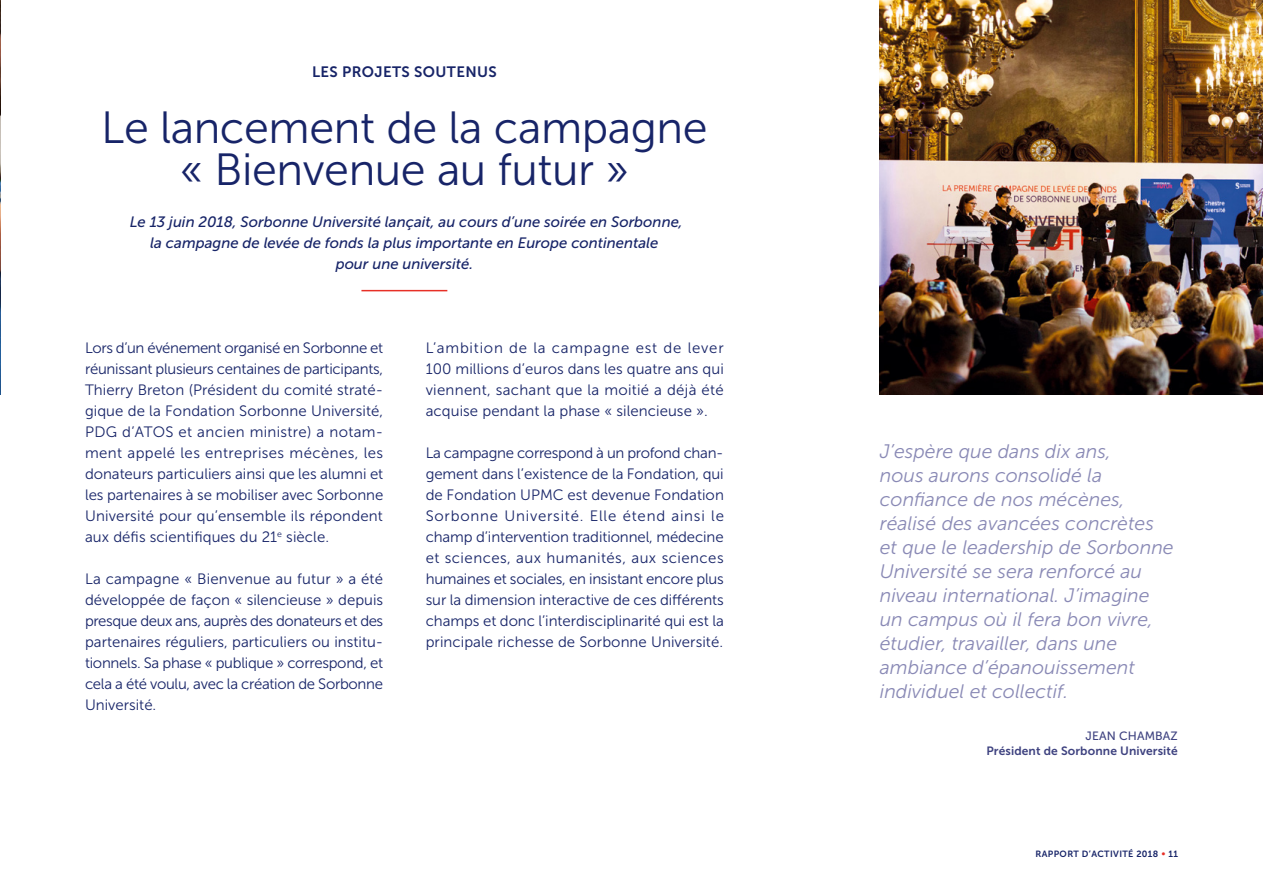
<style>
.page{position:relative;width:1263px;height:893px;background:#fff}
.page>*{position:absolute;margin:0;border:0;box-sizing:border-box;transform-origin:0 0}
.t1{font:45px/42px "Museo Sans 300";letter-spacing:-.01em;color:#172468;text-align:center}
.t2{font:italic 19.5px/24px "Museo Sans 300";color:#8989b5}
.t3{font:15px/21px "Museo Sans 300";letter-spacing:.005em;color:#172468;text-align:justify}
.t4{font:italic 15px/21px "Museo Sans 500";color:#172468;text-align:center}
.t5{font:15px "Museo Sans 700";letter-spacing:.025em;color:#172468}
.t6{font:12px "Museo Sans 700";letter-spacing:.01em;color:#3e4280}
.t7{font:12px "Museo Sans 500";letter-spacing:.01em;color:#3e4280}
.t8{font:9px "Museo Sans 700";letter-spacing:.04em;color:#172468}
.s1{color:#e73027}
</style>
<div class="page">
<hr style="left:361px;top:290px;width:86px;height:1px;background:#e73027">
<img style="left:880px;top:0;width:383px;height:395px">
<img style="left:0;top:0;width:1px;height:395px">
<p class="t5" style="left:312px;top:64px;width:186px">LES PROJETS SOUTENUS</p>
<h1 class="t1" style="left:101px;top:106px;width:608px">Le lancement de la campagne « Bienvenue au futur »</h1>
<p class="t4" style="left:130px;top:211px;width:555px">Le 13 juin 2018, Sorbonne Université lançait, au cours d’une soirée en Sorbonne, la campagne de levée de fonds la plus importante en Europe continentale<br>pour une université.</p>
<p class="t3" style="left:85px;top:337px;width:300px">Lors d’un événement organisé en Sorbonne et réunissant plusieurs centaines de participants, Thierry Breton (Président du comité straté&shy;gique de la Fondation Sorbonne Université, PDG d’ATOS et ancien ministre) a notam&shy;ment appelé les entreprises mécènes, les donateurs particuliers ainsi que les alumni et les partenaires à se mobiliser avec Sorbonne Université pour qu’ensemble ils répondent aux défis scientifiques du 21<sup>e</sup> siècle.</p>
<p class="t3" style="left:85px;top:568px;width:300px">La campagne « Bienvenue au futur » a été développée de façon « silencieuse » depuis presque deux ans, auprès des donateurs et des partenaires réguliers, particuliers ou institu&shy;tionnels. Sa phase « publique » correspond, et cela a été voulu, avec la création de Sorbonne Université.</p>
<p class="t3" style="left:426px;top:337px;width:300px">L’ambition de la campagne est de lever 100 millions d’euros dans les quatre ans qui viennent, sachant que la moitié a déjà été acquise pendant la phase « silencieuse ».</p>
<p class="t3" style="left:426px;top:442px;width:300px">La campagne correspond à un profond chan&shy;gement dans l’existence de la Fondation, qui de Fondation UPMC est devenue Fondation Sorbonne Université. Elle étend ainsi le champ d’intervention traditionnel, médecine et sciences, aux humanités, aux sciences humaines et sociales, en insistant encore plus sur la dimension interactive de ces différents champs et donc l’interdisciplinarité qui est la principale richesse de Sorbonne Université.</p>
<p class="t2" style="left:880px;top:439px;width:295px">J’espère que dans dix ans,<br>nous aurons consolidé la confiance de nos mécènes, réalisé des avancées concrètes et que le leadership de Sorbonne<br>Université se sera renforcé au niveau international. J’imagine un campus où il fera bon vivre, étudier, travailler, dans une ambiance d’épanouissement individuel et collectif.</p>
<p class="t7" style="left:1085px;top:729px;width:94px">JEAN CHAMBAZ</p>
<p class="t6" style="left:986px;top:744px;width:193px">Président de Sorbonne Université</p>
<p class="t8" style="left:1035px;top:849px;width:144px">RAPPORT D’ACTIVITÉ 2018 <span class="s1">•</span> 11</p>
</div>
